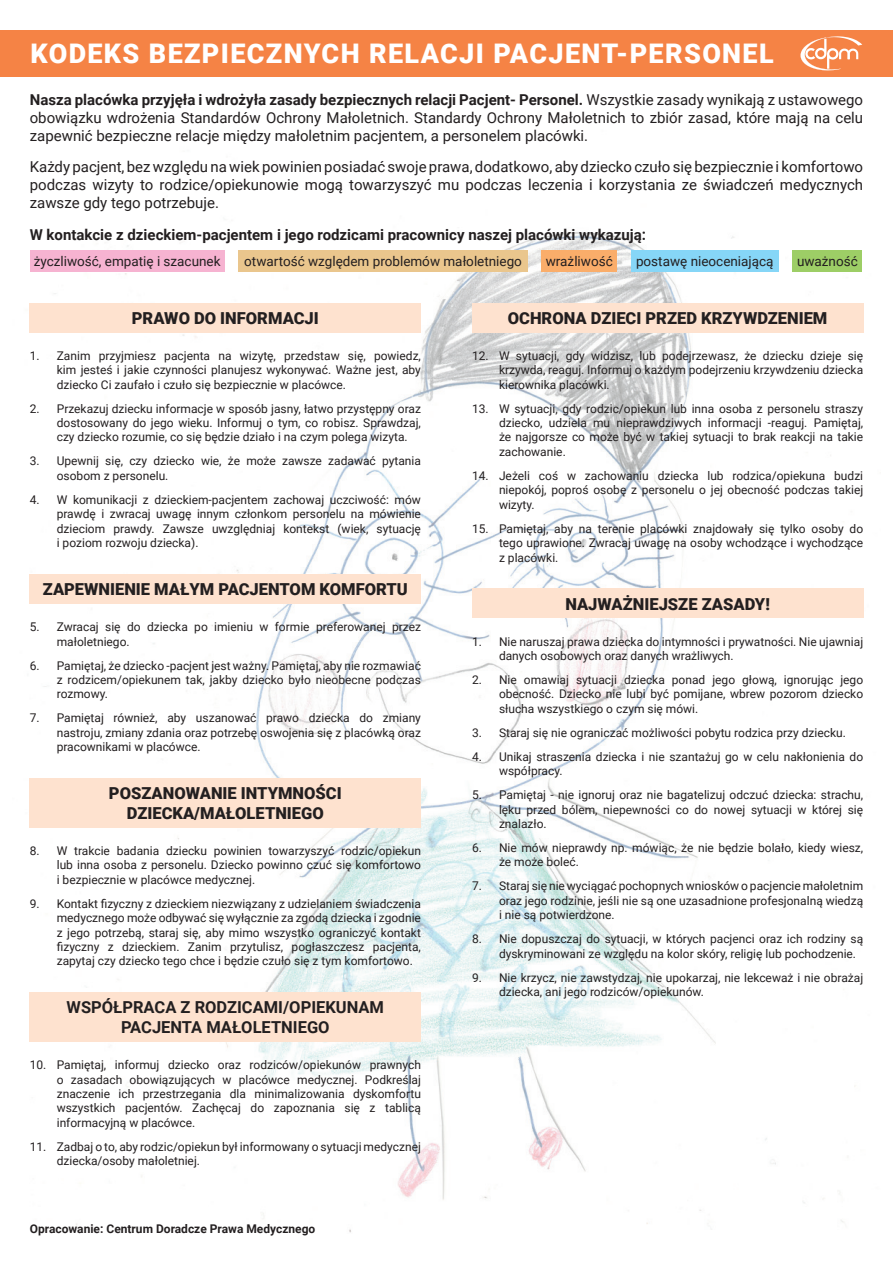
<style>
.page{position:relative;width:893px;height:1263px;background:#fff}
.page>*{position:absolute;margin:0;border:0;box-sizing:border-box;transform-origin:0 0}
.t1{font:900 27px "Roboto";letter-spacing:.05em;color:#fff}
.t2{font:900 16.5px/19.8px "Roboto";color:#231f20;text-align:center}
.t3{font:700 16.5px/19.8px "Roboto";color:#231f20;text-align:center}
.t4{font:15px/18px "Roboto";color:#231f20;text-align:justify}
.t5{font:700 15px "Roboto";color:#231f20}
.t6{font:13.5px "Roboto";color:#231f20}
.t7{font:12px/14.4px "Roboto";color:#231f20;text-align:justify}
.t8{font:700 12px "Roboto";color:#231f20}
.s1{font-weight:700}
</style>
<div class="page">
<img style="left:29px;top:232px;width:835px;height:1001px">
<div style="left:0;top:30px;width:893px;height:47px;background:#f58345"></div>
<div style="left:30px;top:303px;width:391px;height:29px;background:#fee2cf"></div>
<div style="left:30px;top:574px;width:391px;height:30px;background:#fee2cf"></div>
<div style="left:30px;top:778px;width:391px;height:49px;background:#fee2cf"></div>
<div style="left:30px;top:992px;width:391px;height:50px;background:#fee2cf"></div>
<div style="left:472px;top:303px;width:391px;height:29px;background:#fee2cf"></div>
<div style="left:472px;top:589px;width:391px;height:29px;background:#fee2cf"></div>
<div style="left:30px;top:250px;width:195px;height:21px;background:#f6b3d1"></div>
<div style="left:542px;top:250px;width:75px;height:21px;background:#faad6a"></div>
<div style="left:631px;top:250px;width:148px;height:21px;background:#86d6f7"></div>
<div style="left:793px;top:250px;width:69px;height:21px;background:#9dce66"></div>
<div style="left:239px;top:250px;width:289px;height:21px;background:#eac68d"></div>
<svg style="left:800px;top:36px;width:62px;height:34px"></svg>
<h1 class="t1" style="left:31px;top:38px;width:745px">KODEKS BEZPIECZNYCH RELACJI PACJENT-PERSONEL</h1>
<p class="t4" style="left:30px;top:90px;width:835px"><span class="s1">Nasza placówka przyjęła i wdrożyła zasady bezpiecznych relacji Pacjent- Personel.</span> Wszystkie zasady wynikają z ustawowego obowiązku wdrożenia Standardów Ochrony Małoletnich. Standardy Ochrony Małoletnich to zbiór zasad, które mają na celu zapewnić bezpieczne relacje między małoletnim pacjentem, a personelem placówki.</p>
<p class="t4" style="left:30px;top:157px;width:835px">Każdy pacjent, bez względu na wiek powinien posiadać swoje prawa, dodatkowo, aby dziecko czuło się bezpiecznie i komfortowo podczas wizyty to rodzice/opiekunowie mogą towarzyszyć mu podczas leczenia i korzystania ze świadczeń medycznych zawsze gdy tego potrzebuje.</p>
<p class="t5" style="left:30px;top:224px;width:618px">W kontakcie z dzieckiem-pacjentem i jego rodzicami pracownicy naszej placówki wykazują:</p>
<p class="t6" style="left:34px;top:251px;width:188px">życzliwość, empatię i szacunek</p>
<p class="t6" style="left:244px;top:251px;width:279px">otwartość względem problemów małoletniego</p>
<p class="t6" style="left:546px;top:251px;width:68px">wrażliwość</p>
<p class="t6" style="left:636px;top:251px;width:139px">postawę nieoceniającą</p>
<p class="t6" style="left:797px;top:251px;width:62px">uważność</p>
<h2 class="t2" style="left:132px;top:308px;width:188px">PRAWO DO INFORMACJI</h2>
<p class="t7" style="left:57px;top:348px;width:366px;text-indent:-27px">1. Zanim przyjmiesz pacjenta na wizytę, przedstaw się, powiedz, kim jesteś i jakie czynności planujesz wykonywać. Ważne jest, aby dziecko Ci zaufało i czuło się bezpiecznie w placówce.</p>
<p class="t7" style="left:57px;top:401px;width:366px;text-indent:-27px">2. Przekazuj dziecku informacje w sposób jasny, łatwo przystępny oraz dostosowany do jego wieku. Informuj o tym, co robisz. Sprawdzaj, czy dziecko rozumie, co się będzie działo i na czym polega wizyta.</p>
<p class="t7" style="left:57px;top:454px;width:366px;text-indent:-27px">3. Upewnij się, czy dziecko wie, że może zawsze zadawać pytania osobom z personelu.</p>
<p class="t7" style="left:57px;top:492px;width:366px;text-indent:-27px">4. W komunikacji z dzieckiem-pacjentem zachowaj uczciwość: mów prawdę i zwracaj uwagę innym członkom personelu na mówienie dzieciom prawdy. Zawsze uwzględniaj kontekst (wiek, sytuację i poziom rozwoju dziecka).</p>
<h2 class="t2" style="left:43px;top:579px;width:367px">ZAPEWNIENIE MAŁYM PACJENTOM KOMFORTU</h2>
<p class="t7" style="left:57px;top:619px;width:366px;text-indent:-27px">5. Zwracaj się do dziecka po imieniu w formie preferowanej przez małoletniego.</p>
<p class="t7" style="left:57px;top:658px;width:366px;text-indent:-27px">6. Pamiętaj, że dziecko -pacjent jest ważny. Pamiętaj, aby nie rozmawiać z rodzicem/opiekunem tak, jakby dziecko było nieobecne podczas rozmowy.</p>
<p class="t7" style="left:57px;top:710px;width:366px;text-indent:-27px">7. Pamiętaj również, aby uszanować prawo dziecka do zmiany nastroju, zmiany zdania oraz potrzebę oswojenia się z placówką oraz pracownikami w placówce.</p>
<h2 class="t2" style="left:109px;top:783px;width:234px">POSZANOWANIE INTYMNOŚCI<br>DZIECKA/MAŁOLETNIEGO</h2>
<p class="t7" style="left:57px;top:843px;width:366px;text-indent:-27px">8. W trakcie badania dziecku powinien towarzyszyć rodzic/opiekun lub inna osoba z personelu. Dziecko powinno czuć się komfortowo i bezpiecznie w placówce medycznej.</p>
<p class="t7" style="left:57px;top:896px;width:366px;text-indent:-27px">9. Kontakt fizyczny z dzieckiem niezwiązany z udzielaniem świadczenia medycznego może odbywać się wyłącznie za zgodą dziecka i zgodnie z jego potrzebą, staraj się, aby mimo wszystko ograniczyć kontakt fizyczny z dzieckiem. Zanim przytulisz, pogłaszczesz pacjenta, zapytaj czy dziecko tego chce i będzie czuło się z tym komfortowo.</p>
<h2 class="t3" style="left:67px;top:997px;width:319px">WSPÓŁPRACA Z RODZICAMI/OPIEKUNAM<br>PACJENTA MAŁOLETNIEGO</h2>
<p class="t7" style="left:57px;top:1057px;width:366px;text-indent:-27px">10. Pamiętaj, informuj dziecko oraz rodziców/opiekunów prawnych o zasadach obowiązujących w placówce medycznej. Podkreślaj znaczenie ich przestrzegania dla minimalizowania dyskomfortu wszystkich pacjentów. Zachęcaj do zapoznania się z tablicą informacyjną w placówce.</p>
<p class="t7" style="left:57px;top:1139px;width:366px;text-indent:-27px">11. Zadbaj o to, aby rodzic/opiekun był informowany o sytuacji medycznej dziecka/osoby małoletniej.</p>
<p class="t8" style="left:30px;top:1220px;width:287px">Opracowanie: Centrum Doradcze Prawa Medycznego</p>
<h2 class="t2" style="left:508px;top:308px;width:321px">OCHRONA DZIECI PRZED KRZYWDZENIEM</h2>
<p class="t7" style="left:499px;top:348px;width:366px;text-indent:-27px">12. W sytuacji, gdy widzisz, lub podejrzewasz, że dziecku dzieje się krzywda, reaguj. Informuj o każdym podejrzeniu krzywdzeniu dziecka kierownika placówki.</p>
<p class="t7" style="left:499px;top:401px;width:366px;text-indent:-27px">13. W sytuacji, gdy rodzic/opiekun lub inna osoba z personelu straszy dziecko, udziela mu nieprawdziwych informacji -reaguj. Pamiętaj, że najgorsze co może być w takiej sytuacji to brak reakcji na takie zachowanie.</p>
<p class="t7" style="left:499px;top:468px;width:366px;text-indent:-27px">14. Jeżeli coś w zachowaniu dziecka lub rodzica/opiekuna budzi niepokój, poproś osobę z personelu o jej obecność podczas takiej wizyty.</p>
<p class="t7" style="left:499px;top:521px;width:366px;text-indent:-27px">15. Pamiętaj, aby na terenie placówki znajdowały się tylko osoby do tego uprawione. Zwracaj uwagę na osoby wchodzące i wychodzące z placówki.</p>
<h2 class="t2" style="left:565px;top:593px;width:206px">NAJWAŻNIEJSZE ZASADY!</h2>
<p class="t7" style="left:499px;top:634px;width:366px;text-indent:-27px">1. Nie naruszaj prawa dziecka do intymności i prywatności. Nie ujawniaj danych osobowych oraz danych wrażliwych.</p>
<p class="t7" style="left:499px;top:672px;width:366px;text-indent:-27px">2. Nie omawiaj sytuacji dziecka ponad jego głową, ignorując jego obecność. Dziecko nie lubi być pomijane, wbrew pozorom dziecko słucha wszystkiego o czym się mówi.</p>
<p class="t7" style="left:472px;top:725px;width:375px">3. Staraj się nie ograniczać możliwości pobytu rodzica przy dziecku.</p>
<p class="t7" style="left:499px;top:749px;width:366px;text-indent:-27px">4. Unikaj straszenia dziecka i nie szantażuj go w celu nakłonienia do współpracy.</p>
<p class="t7" style="left:499px;top:787px;width:366px;text-indent:-27px">5. Pamiętaj - nie ignoruj oraz nie bagatelizuj odczuć dziecka: strachu, lęku przed bólem, niepewności co do nowej sytuacji w której się znalazło.</p>
<p class="t7" style="left:499px;top:840px;width:366px;text-indent:-27px">6. Nie mów nieprawdy np. mówiąc, że nie będzie bolało, kiedy wiesz, że może boleć.</p>
<p class="t7" style="left:499px;top:878px;width:366px;text-indent:-27px">7. Staraj się nie wyciągać pochopnych wniosków o pacjencie małoletnim oraz jego rodzinie, jeśli nie są one uzasadnione profesjonalną wiedzą i nie są potwierdzone.</p>
<p class="t7" style="left:499px;top:931px;width:366px;text-indent:-27px">8. Nie dopuszczaj do sytuacji, w których pacjenci oraz ich rodziny są dyskryminowani ze względu na kolor skóry, religię lub pochodzenie.</p>
<p class="t7" style="left:499px;top:970px;width:366px;text-indent:-27px">9. Nie krzycz, nie zawstydzaj, nie upokarzaj, nie lekceważ i nie obrażaj dziecka, ani jego rodziców/opiekunów.</p>
</div>
